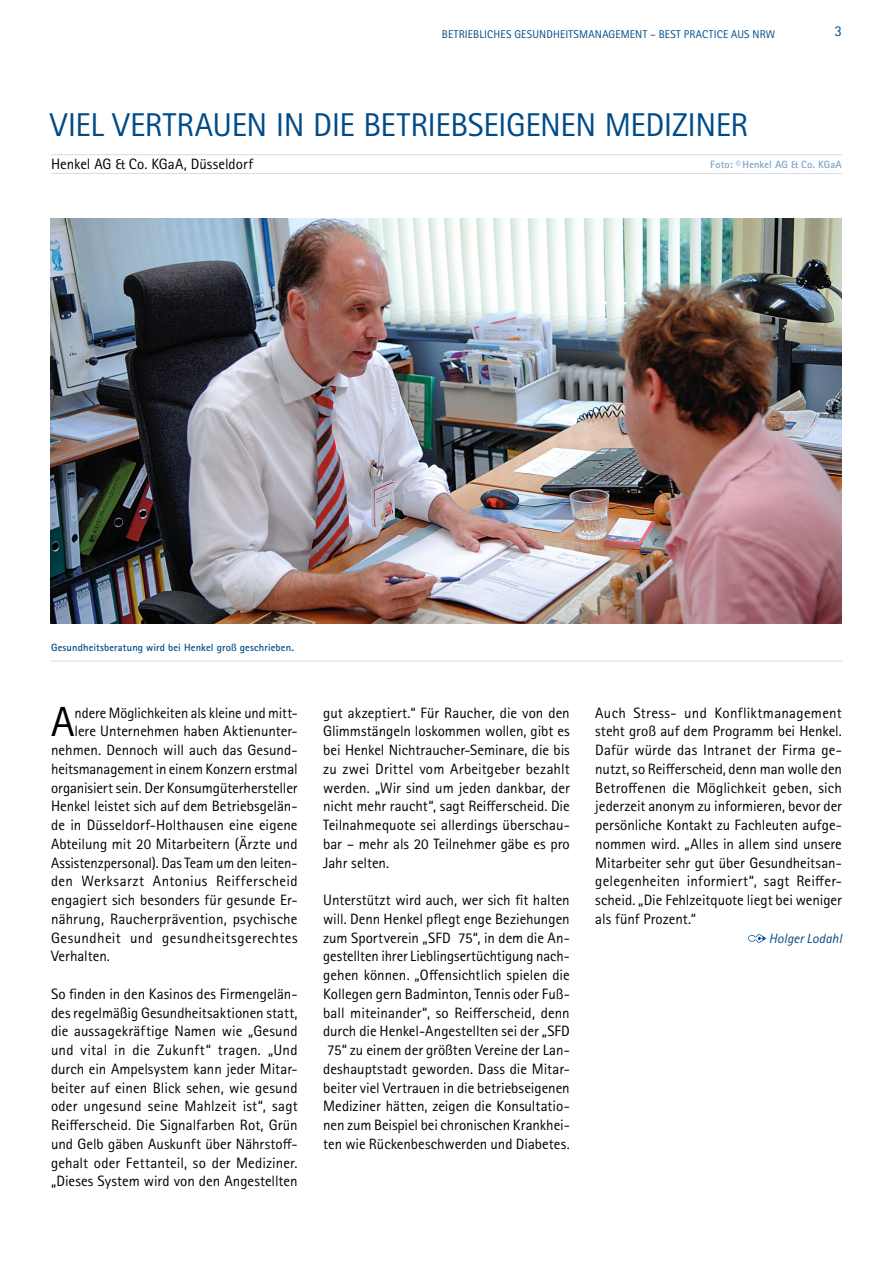
<style>
.page{position:relative;width:893px;height:1263px;background:#fff}
.page>*{position:absolute;margin:0;border:0;box-sizing:border-box;transform-origin:0 0}
.t1{font:42.15px "Rotis Sans Serif Pro";color:#000}
.t2{font:33px "Rotis Sans Serif Pro";letter-spacing:-.015em;color:#004b88}
.t3{font:15px/18.8px "Rotis Sans Serif Pro";color:#000;text-align:justify}
.t4{font:15px "Rotis Sans Serif Pro";letter-spacing:.025em;color:#000}
.t5{font:15px "Rotis Sans Serif Pro";letter-spacing:.03em;color:#000}
.t6{font:15px "Rotis Sans Serif Pro";color:#004b88}
.t7{font:italic 13.5px "Rotis Sans Serif Pro";letter-spacing:.005em;color:#004b88}
.t8{font:11.25px "Rotis Sans Serif Pro";letter-spacing:.015em;color:#004b88}
.t9{font:700 10.5px "Rotis Sans Serif Pro";letter-spacing:.015em;color:#004b88}
.t10{font:700 10.5px "Rotis Sans Serif Pro";letter-spacing:.015em;color:#7ca2c9}
</style>
<div class="page">
<svg style="left:748px;top:934px;width:18px;height:9px"></svg>
<img style="left:50px;top:218px;width:791px;height:406px">
<hr style="left:51px;top:661px;width:791px;height:1px;background:#d2ddea">
<hr style="left:51px;top:154px;width:791px;height:1px;background:#d2ddea">
<hr style="left:51px;top:173px;width:791px;height:1px;background:#d2ddea">
<p class="t8" style="left:442px;top:27px;width:335px">BETRIEBLICHES GESUNDHEITSMANAGEMENT – BEST PRACTICE AUS NRW</p>
<p class="t6" style="left:834px;top:22px;width:9px">3</p>
<h2 class="t2" style="left:50px;top:106px;width:700px">VIEL VERTRAUEN IN DIE BETRIEBSEIGENEN MEDIZINER</h2>
<p class="t3" style="left:51px;top:155px;width:204px">Henkel AG &amp; Co. KGaA, Düsseldorf</p>
<p class="t10" style="left:710px;top:158px;width:133px">Foto: ©Henkel AG &amp; Co. KGaA</p>
<p class="t9" style="left:51px;top:640px;width:244px">Gesundheitsberatung wird bei Henkel groß geschrieben.</p>
<h1 class="t1" style="left:51px;top:697px;width:25px">A</h1>
<p class="t3" style="left:74px;top:703px;width:225px">ndere Möglichkeiten als kleine und mitt-</p>
<p class="t3" style="left:74px;top:722px;width:225px">lere Unternehmen haben Aktienunter-</p>
<p class="t3" style="left:51px;top:741px;width:248px">nehmen. Dennoch will auch das Gesund-</p>
<p class="t3" style="left:51px;top:759px;width:248px">heitsmanagement in einem Konzern erstmal</p>
<p class="t3" style="left:51px;top:778px;width:248px">organisiert sein. Der Konsumgüterhersteller</p>
<p class="t3" style="left:51px;top:797px;width:248px">Henkel leistet sich auf dem Betriebsgelän-</p>
<p class="t3" style="left:51px;top:816px;width:248px">de in Düsseldorf-Holthausen eine eigene</p>
<p class="t3" style="left:51px;top:834px;width:248px">Abteilung mit 20 Mitarbeitern (Ärzte und</p>
<p class="t3" style="left:51px;top:853px;width:247px">Assistenzpersonal). Das Team um den leiten-</p>
<p class="t4" style="left:51px;top:872px;width:248px">den Werksarzt Antonius Reifferscheid</p>
<p class="t3" style="left:51px;top:891px;width:248px">engagiert sich besonders für gesunde Er-</p>
<p class="t3" style="left:51px;top:909px;width:248px">nährung, Raucherprävention, psychische</p>
<p class="t5" style="left:51px;top:929px;width:248px">Gesundheit und gesundheitsgerechtes</p>
<p class="t3" style="left:51px;top:947px;width:61px">Verhalten.</p>
<p class="t3" style="left:51px;top:984px;width:248px">So finden in den Kasinos des Firmengelän&shy;des regelmäßig Gesundheitsaktionen statt, die aussagekräftige Namen wie „Gesund und vital in die Zukunft“ tragen. „Und durch ein Ampelsystem kann jeder Mitar&shy;beiter auf einen Blick sehen, wie gesund oder ungesund seine Mahlzeit ist“, sagt Reifferscheid. Die Signalfarben Rot, Grün und Gelb gäben Auskunft über Nährstoff&shy;gehalt oder Fettanteil, so der Mediziner. „Dieses System wird von den Angestellten</p>
<p class="t3" style="left:323px;top:703px;width:248px">gut akzeptiert.“ Für Raucher, die von den Glimmstängeln loskommen wollen, gibt es bei Henkel Nichtraucher-Seminare, die bis zu zwei Drittel vom Arbeitgeber bezahlt werden. „Wir sind um jeden dankbar, der nicht mehr raucht“, sagt Reifferscheid. Die Teilnahmequote sei allerdings überschau&shy;bar – mehr als 20 Teilnehmer gäbe es pro Jahr selten.</p>
<p class="t3" style="left:323px;top:891px;width:248px">Unterstützt wird auch, wer sich fit halten will. Denn Henkel pflegt enge Beziehungen zum Sportverein „SFD ʼ75“, in dem die An&shy;gestellten ihrer Lieblingsertüchtigung nach&shy;gehen können. „Offensichtlich spielen die Kollegen gern Badminton, Tennis oder Fuß&shy;ball miteinander“, so Reifferscheid, denn durch die Henkel-Angestellten sei der „SFD ʼ75“ zu einem der größten Vereine der Lan&shy;deshauptstadt geworden. Dass die Mitar&shy;beiter viel Vertrauen in die betriebseigenen Mediziner hätten, zeigen die Konsultatio&shy;nen zum Beispiel bei chronischen Krankhei&shy;ten wie Rückenbeschwerden und Diabetes.</p>
<p class="t3" style="left:595px;top:703px;width:248px">Auch Stress- und Konfliktmanagement steht groß auf dem Programm bei Henkel.<br>Dafür würde das Intranet der Firma ge&shy;nutzt, so Reifferscheid, denn man wolle den Betroffenen die Möglichkeit geben, sich jederzeit anonym zu informieren, bevor der persönliche Kontakt zu Fachleuten aufge&shy;nommen wird. „Alles in allem sind unsere Mitarbeiter sehr gut über Gesundheitsan&shy;gelegenheiten informiert“, sagt Reiffer&shy;scheid. „Die Fehlzeitquote liegt bei weniger als fünf Prozent.“</p>
<p class="t7" style="left:769px;top:930px;width:75px">Holger Lodahl</p>
</div>
